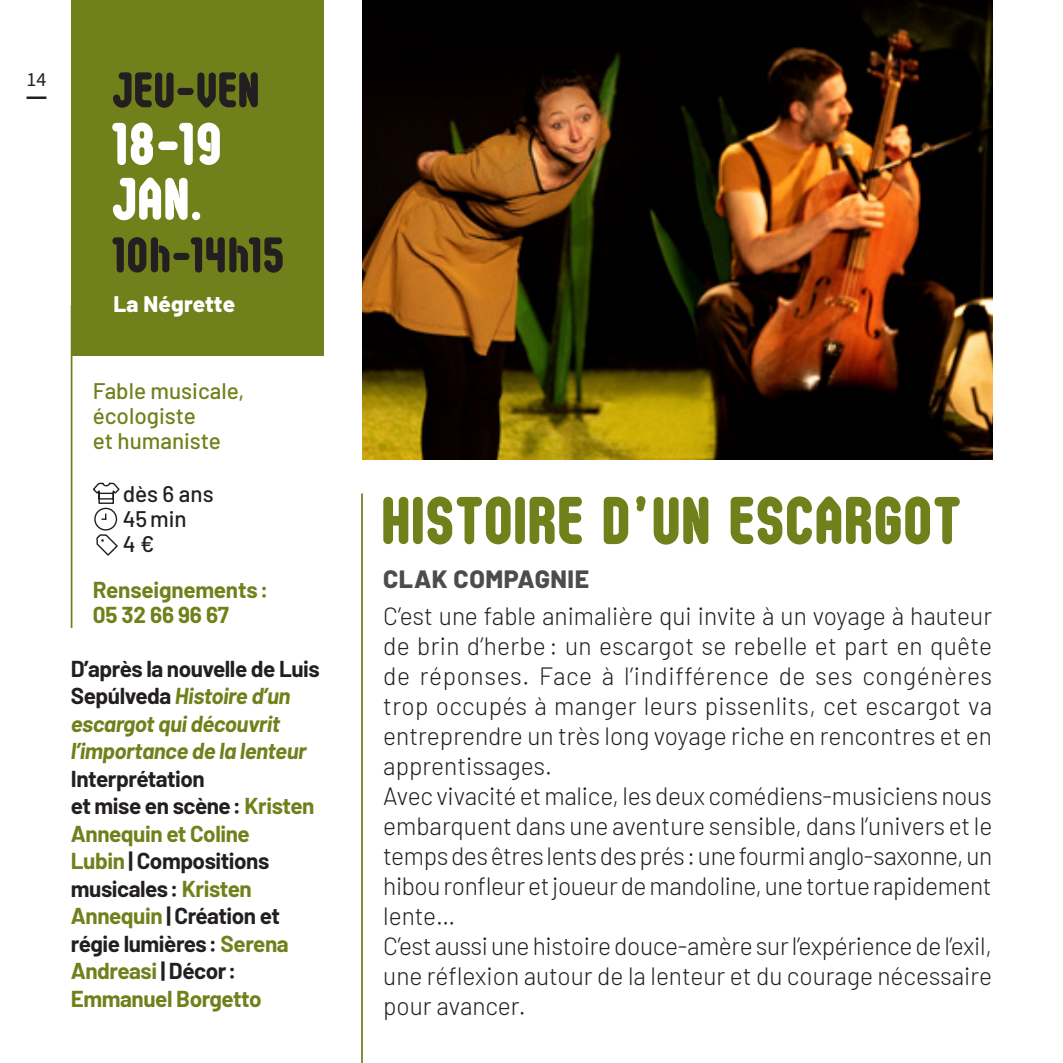
<style>
.page{position:relative;width:1063px;height:1063px;background:#fff}
.page>*{position:absolute;margin:0;border:0;box-sizing:border-box;transform-origin:0 0}
.Titre{font:67.5px "Oval Single";letter-spacing:.04em;color:#70801a}
.Date{font:60px/55px "Oval Single";letter-spacing:.03em;color:#fff}
.Date-2{font:50px "Oval Single";letter-spacing:.03em;color:#231f20}
.BODY_JUSTIF_SANS{font:300 25px/30px "Barlow";letter-spacing:-.005em;color:#231f20;text-align:justify}
.Sous-titre{font:800 25px "Barlow";letter-spacing:.02em;color:#4b4c4d}
.Artistes{font:700 22.5px/27.5px "Barlow";letter-spacing:-.02em;color:#231f20}
.Genre{font:500 22.5px/25px "Barlow";color:#70801a}
.Renseignements{font:700 22.5px/25px "Barlow";letter-spacing:-.01em;color:#70801a}
.Heure{font:500 22.5px "Barlow";color:#231f20}
.Lieu{font:800 22.5px "Barlow";letter-spacing:.01em;color:#fff}
.Public-Heure-Tarifs{font:500 22.5px "Barlow";color:#231f20}
.t1{font:20px "Source Sans Pro";color:#231f20}
.s1{font-style:italic;color:#70801a}
.s2{color:#70801a}
</style>
<div class="page">
<hr style="left:361px;top:493px;width:2px;height:570px;background:#70801a">
<hr style="left:71px;top:305px;width:1px;height:323px;background:#70801a">
<svg style="left:92px;top:482px;width:28px;height:74px"></svg>
<img style="left:362px;top:0;width:630px;height:460px">
<div style="left:71px;top:0;width:253px;height:355px;background:#70801a"></div>
<hr style="left:27px;top:96px;width:19px;height:3px;background:#231f20">
<p class="t1" style="left:27px;top:67px;width:21px">14</p>
<p class="Date-2" style="left:113px;top:64px;width:147px">JEU-VEN</p>
<p class="Date" style="left:113px;top:118px;width:111px">18-19<br>JAN.</p>
<p class="Date-2" style="left:113px;top:229px;width:174px">10h-14h15</p>
<p class="Lieu" style="left:113px;top:287px;width:123px">La Négrette</p>
<p class="Genre" style="left:93px;top:376px;width:153px">Fable musicale, écologiste<br>et humaniste</p>
<p class="Heure" style="left:123px;top:478px;width:92px">dès 6 ans</p>
<p class="Heure" style="left:123px;top:503px;width:65px">45min</p>
<p class="Public-Heure-Tarifs" style="left:123px;top:528px;width:33px">4€</p>
<p class="Renseignements" style="left:93px;top:576px;width:177px">Renseignements:<br>05 32 66 96 67</p>
<p class="Artistes" style="left:71px;top:653px;width:251px">D’après la nouvelle de Luis<br>Sepúlveda <span class="s1">Histoire d’un escargot qui découvrit l’importance de la lenteur<br></span>Interprétation<br>et mise en scène: <span class="s2">Kristen<br>Annequin et Coline<br>Lubin</span> | Compositions musicales: <span class="s2">Kristen<br>Annequin</span> | Création et régie lumières: <span class="s2">Serena<br>Andreasi</span> | Décor:<br><span class="s2">Emmanuel Borgetto</span></p>
<p class="Titre" style="left:383px;top:485px;width:579px">HISTOIRE D’UN ESCARGOT</p>
<p class="Sous-titre" style="left:383px;top:561px;width:207px">CLAK COMPAGNIE</p>
<p class="BODY_JUSTIF_SANS" style="left:383px;top:599px;width:611px">C’est une fable animalière qui invite à un voyage à hauteur de brin d’herbe : un escargot se rebelle et part en quête de réponses. Face à l’indifférence de ses congénères trop occupés à manger leurs pissenlits, cet escargot va entreprendre un très long voyage riche en rencontres et en apprentissages.</p>
<p class="BODY_JUSTIF_SANS" style="left:383px;top:779px;width:611px">Avec vivacité et malice, les deux comédiens-musiciens nous embarquent dans une aventure sensible, dans l’univers et le temps des êtres lents des prés: une fourmi anglo-saxonne, un hibou ronfleur et joueur de mandoline, une tortue rapidement lente…</p>
<p class="BODY_JUSTIF_SANS" style="left:383px;top:929px;width:610px">C’est aussi une histoire douce-amère sur l’expérience de l’exil, une réflexion autour de la lenteur et du courage nécessaire pour avancer.</p>
</div>
